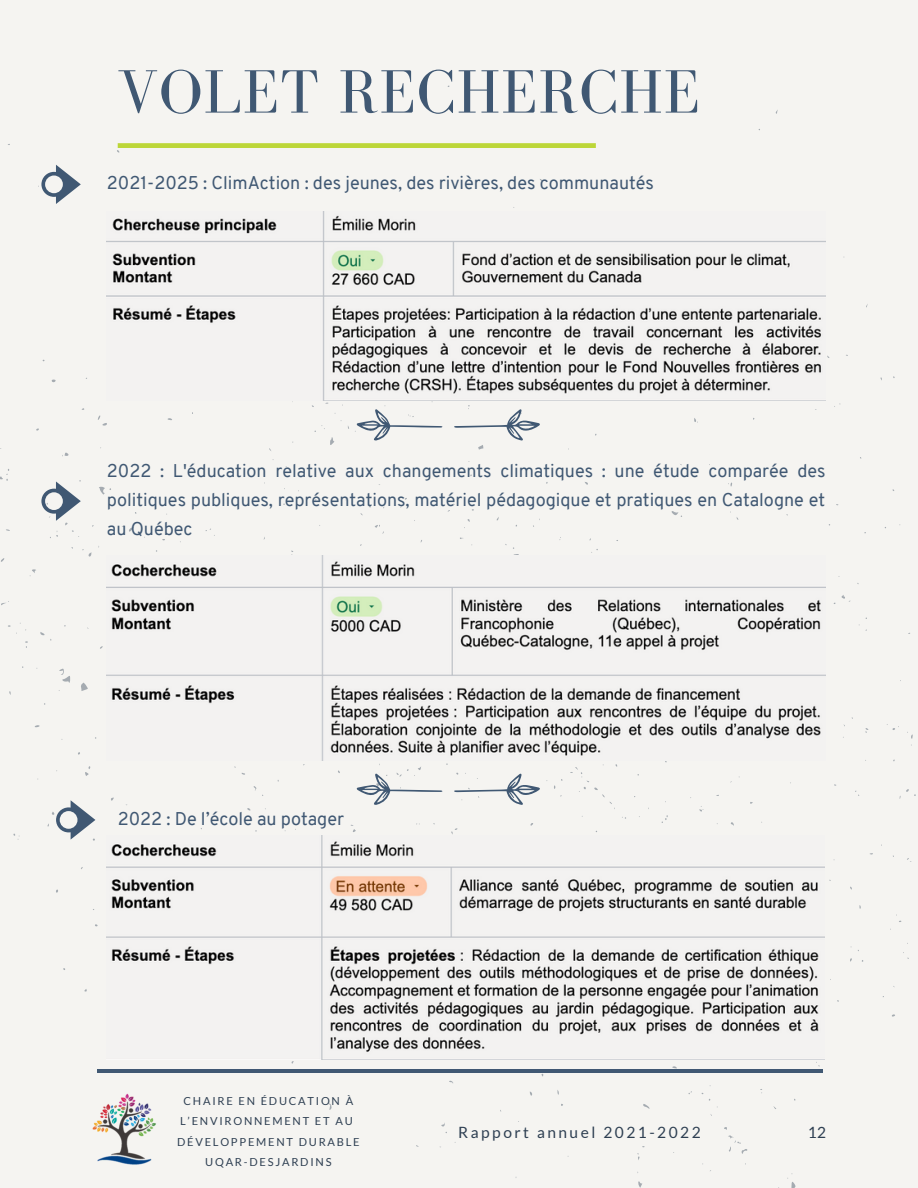
<style>
.page{position:relative;width:918px;height:1188px;background:#f5f4f1}
.page>*{position:absolute;margin:0;border:0;box-sizing:border-box;transform-origin:0 0}
.t1{font:63px "Bodoni FLF";letter-spacing:.02em;color:#405873}
.t2{font:18px/29.2px "Overpass";color:#405873;text-align:justify}
.t3{font:15.6px "Lato";letter-spacing:.16em;color:#2e3f52}
.t4{font:11.1px/20.2px "Lato";letter-spacing:.16em;color:#2e3f52;text-align:center}
</style>
<div class="page">
<svg style="left:41px;top:165px;width:40px;height:39px"></svg>
<svg style="left:454px;top:409px;width:86px;height:32px"></svg>
<svg style="left:357px;top:409px;width:86px;height:32px"></svg>
<svg style="left:41px;top:481px;width:40px;height:40px"></svg>
<img style="left:107px;top:211px;width:719px;height:190px">
<img style="left:107px;top:556px;width:719px;height:204px">
<img style="left:107px;top:836px;width:718px;height:223px">
<svg style="left:454px;top:774px;width:86px;height:31px"></svg>
<svg style="left:357px;top:774px;width:86px;height:31px"></svg>
<svg style="left:56px;top:800px;width:39px;height:40px"></svg>
<div style="left:118px;top:143px;width:478px;height:5px;background:#bcd638"></div>
<hr style="left:97px;top:1069px;width:726px;height:3px;background:#405873">
<img style="left:88px;top:1090px;width:77px;height:83px">
<h1 class="t1" style="left:118px;top:58px;width:583px">VOLET RECHERCHE</h1>
<p class="t2" style="left:107px;top:170px;width:549px">2021-2025 : ClimAction : des jeunes, des rivières, des communautés</p>
<p class="t2" style="left:107px;top:457px;width:720px">2022 : L'éducation relative aux changements climatiques : une étude comparée des politiques publiques, représentations, matériel pédagogique et pratiques en Catalogne et au Québec</p>
<p class="t2" style="left:118px;top:805px;width:228px">2022 : De l’école au potager</p>
<p class="t4" style="left:177px;top:1091px;width:184px">CHAIRE EN ÉDUCATION À<br>L’ENVIRONNEMENT ET AU<br>DÉVELOPPEMENT DURABLE<br>UQAR-DESJARDINS</p>
<p class="t3" style="left:458px;top:1122px;width:244px">Rapport annuel 2021-2022</p>
<p class="t3" style="left:808px;top:1123px;width:20px">12</p>
</div>
